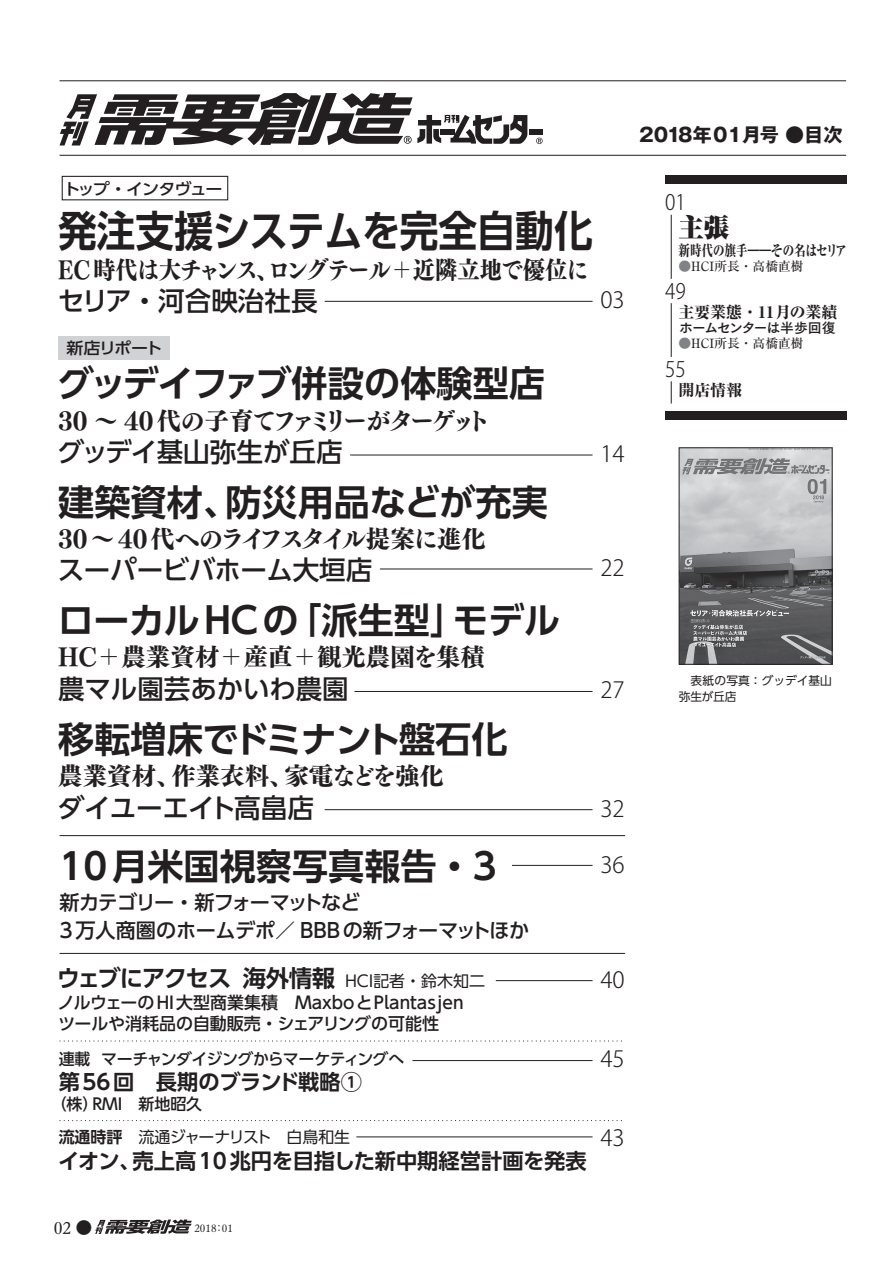
<style>
.page{position:relative;width:893px;height:1263px;background:#fff}
.page>*{position:absolute;margin:0;border:0;box-sizing:border-box;transform-origin:0 0}
.t1{font:700 42.45px "UD Shin Go Pr 6 N De";letter-spacing:-.01em;color:#231f20;scale:.91 1}
.t2{font:700 36.15px "UD Shin Go Pr 6 N De";color:#231f20}
.t3{font:700 36.15px "UD Shin Go Pr 6 N De";letter-spacing:-.02em;color:#231f20}
.t4{font:500 26.55px "UD Shin Go Pr 6 N";letter-spacing:-.01em;color:#231f20}
.t5{font:500 26.55px "UD Shin Go Pr 6 N";letter-spacing:-.03em;color:#231f20}
.t6{font:900 25.5px "Ryumin Pr 6 N";color:#231f20}
.t7{font:800 24.45px "Tsuku Min Pro";color:#231f20}
.t8{font:800 24.45px "Tsuku Min Pro";letter-spacing:-.05em;color:#231f20;scale:.91 1}
.t9{font:800 24.45px "Tsuku Min Pro";letter-spacing:-.1em;color:#231f20}
.t10{font:800 24.45px "Tsuku Min Pro";letter-spacing:-.03em;color:#231f20}
.t11{font:700 23.4px "UD Shin Go Pr 6 N De";letter-spacing:-.04em;color:#231f20}
.t12{font:300 22.35px "Koz Go Pro";color:#231f20}
.t13{font:700 21.3px "UD Shin Go Pr 6 N De";color:#231f20}
.t14{font:300 21.3px "Koz Go Pro";color:#231f20;scale:.89 1}
.t15{font:500 20.25px/27.6px "UD Shin Go Pr 6 N";letter-spacing:-.035em;color:#231f20}
.t16{font:700 19.2px "Gothic MB101 Pr 6 N";color:#231f20}
.t17{font:500 16.95px/21.3px "UD Shin Go Pr 6 N";color:#231f20}
.t18{font:16.95px "Tsuku B Old Min Pr 6 N R";color:#231f20}
.t19{font:500 15.9px "UD Shin Go Pr 6 N";letter-spacing:-.045em;color:#231f20}
.t20{font:15.9px "UD Shin Go Pr 6 N";letter-spacing:-.035em;color:#231f20}
.t21{font:800 15.9px "Ryumin Pr 6 N";color:#231f20}
.t22{font:500 15.9px "UD Shin Go Pr 6 N";letter-spacing:-.085em;color:#231f20;scale:1.07 1}
.t23{font:500 15.9px "UD Shin Go Pr 6 N";letter-spacing:-.045em;color:#231f20;scale:1.07 1}
.t24{font:800 14.85px "Ryumin Pr 6 N";letter-spacing:-.015em;color:#231f20;scale:.78 1}
.t25{font:13.8px "Tsuku Go Pro B";letter-spacing:-.08em;color:#231f20}
.t26{font:500 12.75px "Ryumin Pr 6 N";color:#231f20}
.t27{font:11.7px/15.9px "UD Shin Go Pr 6 N";color:#231f20}
.t28{font:10.65px "Tsuku Old Min Pro R";color:#231f20}
.s1{font-family:"UD Shin Go Pr 6 N";font-weight:400;font-size:15.9px}
.s2{font-family:"UD Shin Go Pr 6 N De";font-weight:700}
.s3{color:#808285}
</style>
<div class="page">
<svg style="left:95px;top:1219px;width:97px;height:15px"></svg>
<div style="left:665px;top:176px;width:182px;height:8px;background:#231f20"></div>
<hr style="left:496px;top:980px;width:97px;height:1px;background:#231f20">
<hr style="left:412px;top:1060px;width:181px;height:1px;background:#231f20">
<hr style="left:356px;top:1137px;width:237px;height:1px;background:#231f20">
<hr style="left:325px;top:301px;width:268px;height:1px;background:#231f20">
<hr style="left:350px;top:455px;width:243px;height:1px;background:#231f20">
<hr style="left:380px;top:569px;width:213px;height:1px;background:#231f20">
<hr style="left:354px;top:691px;width:239px;height:1px;background:#231f20">
<hr style="left:325px;top:809px;width:268px;height:1px;background:#231f20">
<hr style="left:512px;top:865px;width:81px;height:1px;background:#231f20">
<hr style="left:671px;top:215px;width:1px;height:189px;background:#231f20">
<svg style="left:670px;top:214px;width:2px;height:187px"></svg>
<div style="left:665px;top:411px;width:182px;height:8px;background:#231f20"></div>
<hr style="left:60px;top:80px;width:786px;height:1px;background:#231f20">
<hr style="left:60px;top:155px;width:786px;height:1px;background:#231f20">
<svg style="left:536px;top:138px;width:7px;height:6px"></svg>
<div style="left:529px;top:129px;width:13px;height:5px;background:#231f20"></div>
<svg style="left:60px;top:93px;width:467px;height:52px"></svg>
<div style="left:62px;top:176px;width:166px;height:24px;border:1px solid #231f20"></div>
<div style="left:58px;top:336px;width:111px;height:24px;background:#d1d2d4"></div>
<svg style="left:60px;top:1120px;width:562px;height:1px"></svg>
<svg style="left:60px;top:1041px;width:562px;height:1px"></svg>
<hr style="left:60px;top:953px;width:565px;height:1px;background:#231f20">
<hr style="left:60px;top:835px;width:565px;height:1px;background:#231f20">
<img style="left:681px;top:450px;width:149px;height:212px">
<div style="left:679px;top:448px;width:153px;height:216px;border:1px solid #231f20"></div>
<p class="t22" style="left:64px;top:176px;width:150px">トップ・インタヴュー</p>
<p class="t1" style="left:58px;top:196px;width:589px">発注支援システムを完全自動化</p>
<p class="t8" style="left:58px;top:250px;width:584px">EC 時代は大チャンス、ロングテール＋近隣立地で優位に</p>
<p class="t4" style="left:58px;top:280px;width:261px">セリア・河合映治社長</p>
<p class="t12" style="left:600px;top:285px;width:26px">03</p>
<p class="t23" style="left:66px;top:335px;width:91px">新店リポート</p>
<p class="t2" style="left:58px;top:354px;width:489px">グッデイファブ併設の体験型店</p>
<p class="t9" style="left:58px;top:401px;width:434px">30 ～ 40 代の子育てファミリーがターゲット</p>
<p class="t4" style="left:58px;top:431px;width:286px">グッデイ基山弥生が丘店</p>
<p class="t12" style="left:600px;top:439px;width:26px">14</p>
<p class="t2" style="left:58px;top:472px;width:491px">建築資材、防災用品などが充実</p>
<p class="t10" style="left:58px;top:519px;width:429px">30～40代へのライフスタイル提案に進化</p>
<p class="t4" style="left:58px;top:549px;width:316px">スーパービバホーム大垣店</p>
<p class="t12" style="left:600px;top:553px;width:26px">22</p>
<p class="t2" style="left:58px;top:591px;width:504px">ローカルHCの「派生型」モデル</p>
<p class="t7" style="left:58px;top:637px;width:428px">HC＋農業資材＋産直＋観光農園を集積</p>
<p class="t4" style="left:58px;top:667px;width:292px">農マル園芸あかいわ農園</p>
<p class="t12" style="left:600px;top:675px;width:26px">27</p>
<p class="t3" style="left:58px;top:710px;width:451px">移転増床でドミナント盤石化</p>
<p class="t7" style="left:58px;top:756px;width:387px">農業資材、作業衣料、家電などを強化</p>
<p class="t5" style="left:58px;top:786px;width:257px">ダイユーエイト高畠店</p>
<p class="t12" style="left:600px;top:794px;width:26px">32</p>
<p class="t2" style="left:60px;top:837px;width:439px">10月米国視察写真報告・3</p>
<p class="t12" style="left:600px;top:850px;width:26px">36</p>
<p class="t15" style="left:60px;top:888px;width:471px">新カテゴリー・新フォーマットなど<br>3万人商圏のホームデポ／ BBBの新フォーマットほか</p>
<p class="t11" style="left:57px;top:959px;width:429px">ウェブにアクセス海外情報 <span class="s1">ＨＣＩ記者・鈴木知二</span></p>
<p class="t12" style="left:600px;top:965px;width:26px">40</p>
<p class="t17" style="left:58px;top:991px;width:407px">ノルウェーのHI大型商業集積　MaxboとPlantasjenツールや消耗品の自動販売・シェアリングの可能性</p>
<p class="t19" style="left:59px;top:1046px;width:347px">連載 マーチャンダイジングからマーケティングへ</p>
<p class="t13" style="left:59px;top:1064px;width:305px">第56回　長期のブランド戦略①</p>
<p class="t19" style="left:51px;top:1091px;width:153px">（株）RMI　新地昭久</p>
<p class="t12" style="left:600px;top:1044px;width:26px">45</p>
<p class="t20" style="left:59px;top:1124px;width:293px"><span class="s2">流通時評　</span>流通ジャーナリスト　白鳥和生</p>
<p class="t13" style="left:58px;top:1143px;width:530px">イオン、売上高10兆円を目指した新中期経営計画を発表</p>
<p class="t12" style="left:600px;top:1123px;width:26px">43</p>
<p class="t16" style="left:639px;top:118px;width:205px">2018年01月号 ●目次</p>
<p class="t14" style="left:665px;top:188px;width:25px">01</p>
<p class="t6" style="left:678px;top:207px;width:53px">主張</p>
<p class="t24" style="left:678px;top:239px;width:217px">新時代の旗手――その名はセリア</p>
<p class="t26" style="left:678px;top:256px;width:127px"><span class="s3">●</span>ＨＣＩ所長・高橋直樹</p>
<p class="t14" style="left:665px;top:277px;width:25px">49</p>
<p class="t21" style="left:678px;top:299px;width:160px">主要業態・11月の業績</p>
<p class="t25" style="left:679px;top:316px;width:158px">ホームセンターは半歩回復</p>
<p class="t26" style="left:678px;top:334px;width:127px"><span class="s3">●</span>ＨＣＩ所長・高橋直樹</p>
<p class="t14" style="left:665px;top:355px;width:25px">55</p>
<p class="t21" style="left:678px;top:377px;width:65px">開店情報</p>
<p class="t27" style="left:679px;top:672px;width:155px;text-indent:12px">表紙の写真：グッデイ基山弥生が丘店</p>
<p class="t18" style="left:54px;top:1212px;width:40px">02 ●</p>
<p class="t28" style="left:194px;top:1220px;width:40px">2018：01</p>
</div>
